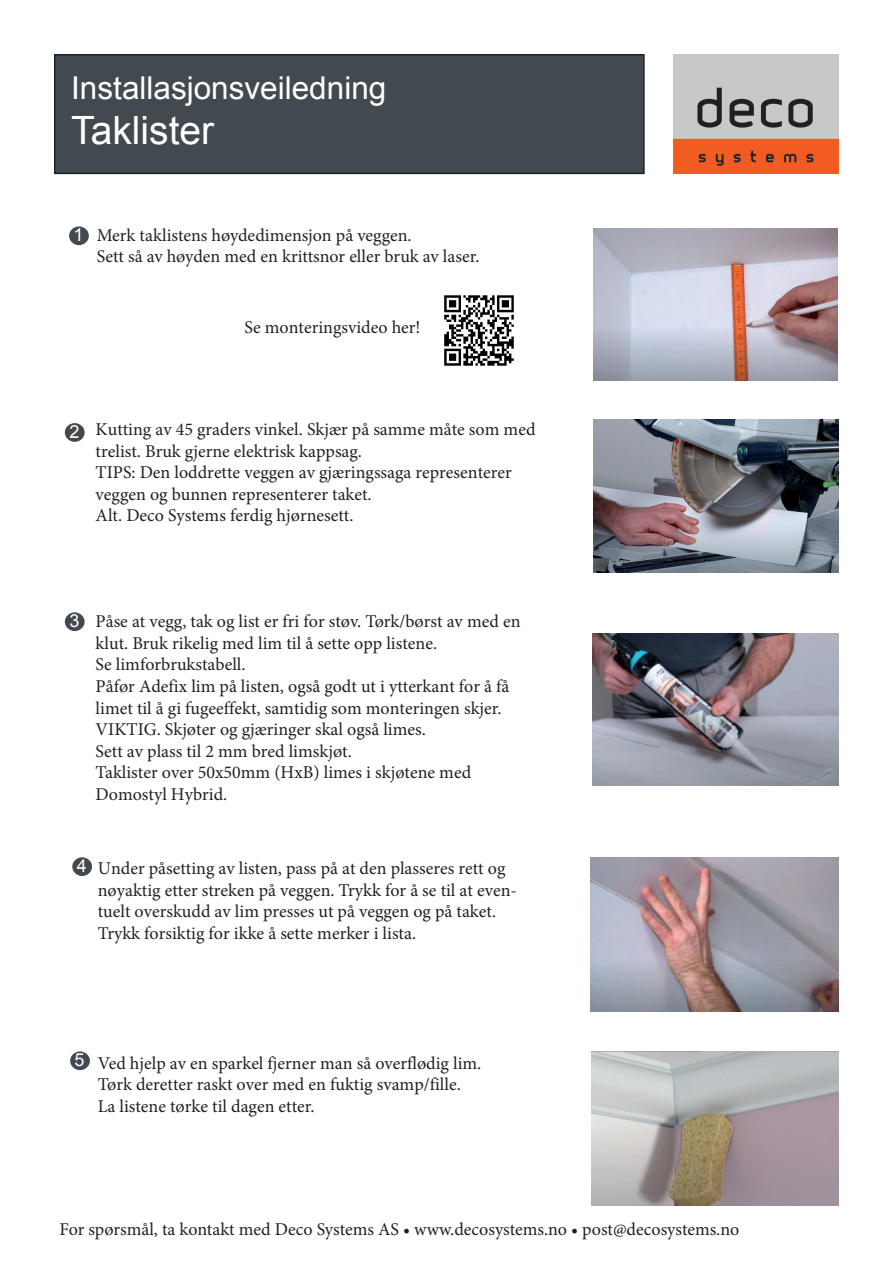
<style>
.page{position:relative;width:893px;height:1263px;background:#fff}
.page>*{position:absolute;margin:0;border:0;box-sizing:border-box;transform-origin:0 0}
.t1{font:39px "Arial";color:#fff}
.t2{font:31.5px "Arial";color:#fff}
.t3{font:18px/21.6px "Minion Pro";color:#231f20}
.t4{font:18px "Arial";color:#fff}
</style>
<div class="page">
<div style="left:55px;top:55px;width:589px;height:118px;background:#424a50"></div>
<div style="left:54px;top:54px;width:591px;height:120px;border:2px solid #231f20"></div>
<img style="left:673px;top:54px;width:166px;height:120px">
<img style="left:593px;top:229px;width:245px;height:151px">
<img style="left:594px;top:419px;width:245px;height:153px">
<img style="left:592px;top:634px;width:247px;height:151px">
<img style="left:591px;top:858px;width:248px;height:153px">
<img style="left:591px;top:1051px;width:248px;height:155px">
<div style="left:69px;top:226px;width:20px;height:19px;background:#424a50;border-radius:50%"></div>
<div style="left:65px;top:423px;width:20px;height:19px;background:#424a50;border-radius:50%"></div>
<div style="left:65px;top:612px;width:20px;height:19px;background:#424a50;border-radius:50%"></div>
<div style="left:72px;top:857px;width:20px;height:19px;background:#424a50;border-radius:50%"></div>
<div style="left:70px;top:1051px;width:20px;height:19px;background:#424a50;border-radius:50%"></div>
<img style="left:444px;top:295px;width:70px;height:71px">
<h2 class="t2" style="left:71px;top:68px;width:317px">Installasjonsveiledning</h2>
<h1 class="t1" style="left:71px;top:105px;width:145px">Taklister</h1>
<p class="t4" style="left:74px;top:223px;width:12px">1</p>
<p class="t3" style="left:97px;top:224px;width:384px">Merk taklistens høydedimensjon på veggen.<br>Sett så av høyden med en krittsnor eller bruk av laser.</p>
<p class="t3" style="left:245px;top:316px;width:178px">Se monteringsvideo her!</p>
<p class="t4" style="left:69px;top:420px;width:12px">2</p>
<p class="t3" style="left:96px;top:419px;width:441px">Kutting av 45 graders vinkel. Skjær på samme måte som med trelist. Bruk gjerne elektrisk kappsag.<br>TIPS: Den loddrette veggen av gjæringssaga representerer veggen og bunnen representerer taket.<br>Alt. Deco Systems ferdig hjørnesett.</p>
<p class="t4" style="left:69px;top:609px;width:12px">3</p>
<p class="t3" style="left:96px;top:611px;width:426px">Påse at vegg, tak og list er fri for støv. Tørk/børst av med en klut. Bruk rikelig med lim til å sette opp listene.<br>Se limforbrukstabell.<br>Påfør Adefix lim på listen, også godt ut i ytterkant for å få limet til å gi fugeeffekt, samtidig som monteringen skjer.<br>VIKTIG. Skjøter og gjæringer skal også limes.<br>Sett av plass til 2 mm bred limskjøt.<br>Taklister over 50x50mm (HxB) limes i skjøtene med Domostyl Hybrid.</p>
<p class="t4" style="left:77px;top:854px;width:12px">4</p>
<p class="t3" style="left:98px;top:857px;width:421px">Under påsetting av listen, pass på at den plasseres rett og nøyaktig etter streken på veggen. Trykk for å se til at even&shy;tuelt overskudd av lim presses ut på veggen og på taket.<br>Trykk forsiktig for ikke å sette merker i lista.</p>
<p class="t4" style="left:75px;top:1048px;width:12px">5</p>
<p class="t3" style="left:98px;top:1052px;width:385px">Ved hjelp av en sparkel fjerner man så overflødig lim.<br>Tørk deretter raskt over med en fuktig svamp/fille.<br>La listene tørke til dagen etter.</p>
<p class="t3" style="left:60px;top:1218px;width:681px">For spørsmål, ta kontakt med Deco Systems AS • www.decosystems.no • post@decosystems.no</p>
</div>
